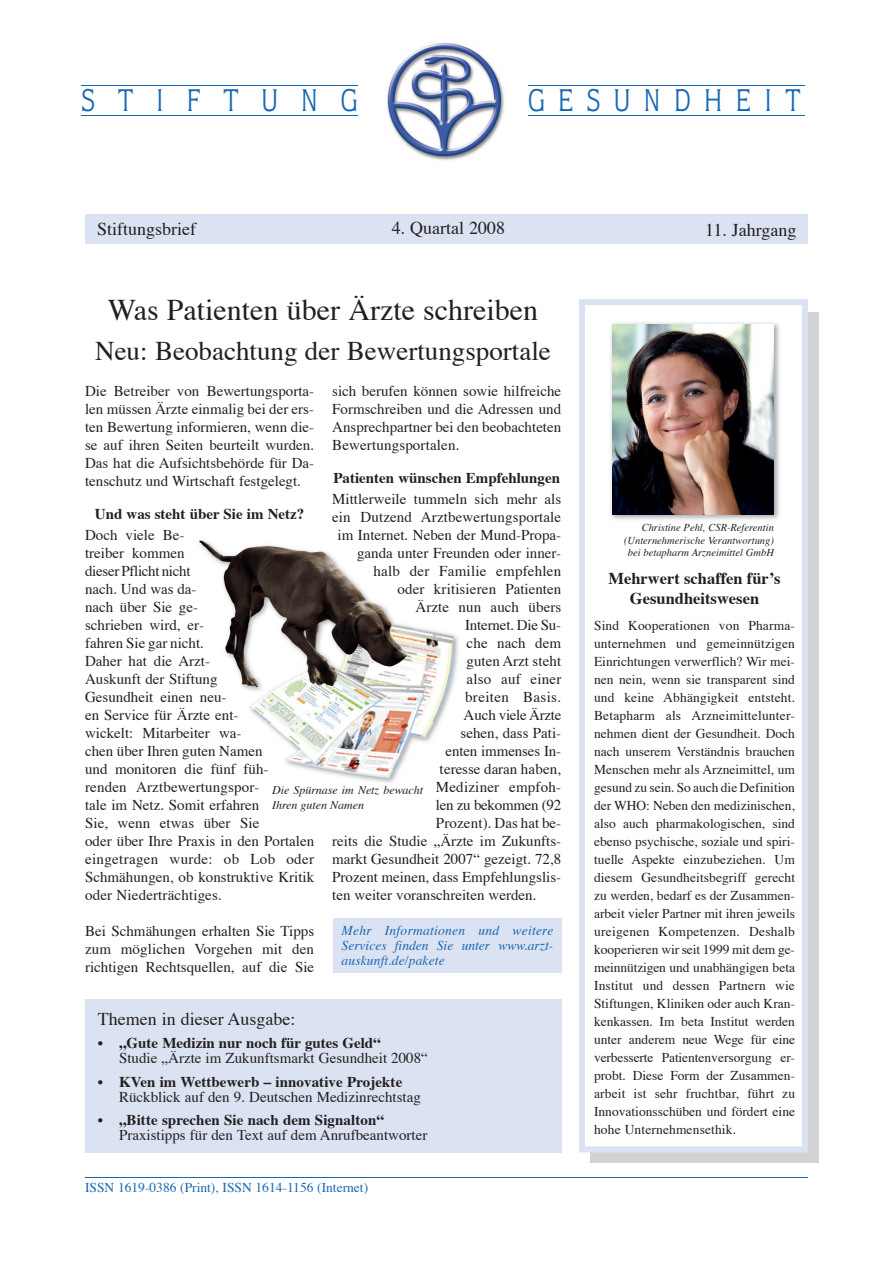
<style>
.page{position:relative;width:893px;height:1263px;background:#fff}
.page>*{position:absolute;margin:0;border:0;box-sizing:border-box;transform-origin:0 0}
.t1{font:31.35px "Quorum";letter-spacing:.495em;color:#1768b4;scale:.87 1}
.t2{font:31.35px "Quorum";letter-spacing:.845em;color:#1768b4;scale:.87 1}
.t3{font:30px "Times";color:#231f20}
.t4{font:27px "Times";color:#231f20}
.t5{font:18px "Times";color:#231f20}
.t6{font:700 16.5px/19.8px "Times";color:#231f20;text-align:center}
.t7{font:15px/18px "Times";color:#231f20;text-align:justify}
.t8{font:700 15px "Times";color:#231f20}
.t9{font:15px "Times";letter-spacing:-.02em;color:#231f20}
.t10{font:15px "Times";letter-spacing:.025em;color:#231f20}
.t11{font:13.5px/18px "Times";color:#231f20;text-align:justify}
.t12{font:italic 13.5px/15px "Times";color:#1768b4;text-align:justify}
.t13{font:13.5px "Times";color:#1768b4}
.t14{font:italic 11.7px/14.1px "Times";letter-spacing:-.005em;color:#231f20}
.t15{font:italic 10.5px/12.6px "Times";color:#231f20;text-align:right}
</style>
<div class="page">
<hr style="left:82px;top:85px;width:276px;height:1px;background:#1768b4">
<hr style="left:82px;top:115px;width:276px;height:1px;background:#1768b4">
<hr style="left:528px;top:85px;width:276px;height:1px;background:#1768b4">
<hr style="left:528px;top:116px;width:276px;height:1px;background:#1768b4">
<img style="left:387px;top:43px;width:117px;height:118px">
<hr style="left:85px;top:1177px;width:723px;height:1px;background:#1768b4">
<div style="left:590px;top:313px;width:229px;height:850px;background:#d1d2d4"></div>
<svg style="left:579px;top:299px;width:229px;height:853px;background:#f4f6fb"></svg>
<div style="left:85px;top:999px;width:476px;height:153px;background:#dbe2f2"></div>
<img style="left:609px;top:320px;width:172px;height:202px">
<img style="left:612px;top:324px;width:162px;height:190px">
<img style="left:199px;top:540px;width:260px;height:243px">
<div style="left:85px;top:214px;width:723px;height:29px;background:#dbe2f2"></div>
<div style="left:594px;top:571px;width:201px;height:570px;background:#fff"></div>
<div style="left:333px;top:918px;width:229px;height:54px;background:#dbe2f2"></div>
<h1 class="t2" style="left:82px;top:82px;width:319px">STIFTUNG</h1>
<h1 class="t1" style="left:528px;top:82px;width:315px">GESUNDHEIT</h1>
<p class="t5" style="left:97px;top:212px;width:100px">Stiftungsbrief</p>
<p class="t5" style="left:392px;top:211px;width:115px">4. Quartal 2008</p>
<p class="t5" style="left:705px;top:213px;width:93px">11. Jahrgang</p>
<h2 class="t3" style="left:108px;top:282px;width:432px">Was Patienten über Ärzte schreiben</h2>
<h3 class="t4" style="left:95px;top:326px;width:457px">Neu: Beobachtung der Bewertungsportale</h3>
<p class="t7" style="left:332px;top:381px;width:231px">sich berufen können sowie hilfreiche Formschreiben und die Adressen und Ansprechpartner bei den beobachteten Bewertungsportalen.</p>
<p class="t8" style="left:333px;top:464px;width:228px">Patienten wünschen Empfehlungen</p>
<p class="t7" style="left:332px;top:489px;width:231px">Mittlerweile tummeln sich mehr als</p>
<p class="t7" style="left:332px;top:507px;width:231px">ein Dutzend Arztbewertungsportale</p>
<p class="t7" style="left:338px;top:525px;width:225px">im Internet. Neben der Mund-Propa-</p>
<p class="t7" style="left:357px;top:543px;width:206px">ganda unter Freunden oder inner-</p>
<p class="t7" style="left:374px;top:561px;width:189px">halb der Familie empfehlen</p>
<p class="t7" style="left:398px;top:579px;width:165px">oder kritisieren Patienten</p>
<p class="t7" style="left:416px;top:597px;width:147px">Ärzte nun auch übers</p>
<p class="t7" style="left:465px;top:615px;width:98px">Internet. Die Su-</p>
<p class="t7" style="left:467px;top:633px;width:96px">che nach dem</p>
<p class="t7" style="left:467px;top:651px;width:96px">gu ten Arzt steht</p>
<p class="t7" style="left:467px;top:669px;width:96px">also auf einer</p>
<p class="t10" style="left:465px;top:683px;width:98px">breiten Basis.</p>
<p class="t9" style="left:464px;top:701px;width:99px">Auch viele Ärzte</p>
<p class="t7" style="left:461px;top:723px;width:102px">sehen, dass Pati-</p>
<p class="t7" style="left:446px;top:741px;width:117px">enten immenses In-</p>
<p class="t7" style="left:440px;top:759px;width:123px">teresse daran haben,</p>
<p class="t7" style="left:436px;top:777px;width:127px">Mediziner empfoh-</p>
<p class="t9" style="left:436px;top:791px;width:127px">len zu bekommen (92</p>
<p class="t7" style="left:436px;top:813px;width:127px">Prozent). Das hat be-</p>
<p class="t7" style="left:332px;top:831px;width:231px">reits die Studie „Ärzte im Zukunfts-</p>
<p class="t7" style="left:332px;top:849px;width:231px">markt Gesundheit 2007“ gezeigt. 72,8</p>
<p class="t7" style="left:332px;top:867px;width:231px">Prozent meinen, dass Empfehlungslis-</p>
<p class="t7" style="left:332px;top:885px;width:206px">ten weiter voranschreiten werden.</p>
<p class="t7" style="left:85px;top:381px;width:231px">Die Betreiber von Bewertungsporta&shy;len müssen Ärzte einmalig bei der ers&shy;ten Bewertung informieren, wenn die&shy;se auf ihren Seiten beurteilt wurden.<br>Das hat die Aufsichtsbehörde für Da&shy;tenschutz und Wirtschaft festgelegt.</p>
<p class="t8" style="left:95px;top:500px;width:211px">Und was steht über Sie im Netz?</p>
<p class="t7" style="left:85px;top:525px;width:231px;text-align:left">Doch viele Be-<br>treiber kommen<br>dieser Pflicht nicht<br>nach. Und was da-<br>nach über Sie ge-<br>schrieben wird, er-<br>fahren Sie gar nicht.<br>Daher hat die Arzt-<br>Auskunft der Stiftung<br>Gesundheit einen neu-<br>en Service für Ärzte ent-<br>wickelt: Mitarbeiter wa-<br>chen über Ihren guten Namen<br>und monitoren die fünf füh-<br>renden Arztbewertungspor-<br>tale im Netz. Somit erfahren<br>Sie, wenn etwas über Sie<br>oder über Ihre Praxis in den Portalen eingetragen wurde: ob Lob oder<br>Schmähungen, ob konstruktive Kritik oder Niederträchtiges.</p>
<p class="t7" style="left:85px;top:921px;width:231px">Bei Schmähungen erhalten Sie Tipps zum möglichen Vorgehen mit den richtigen Rechtsquellen, auf die Sie</p>
<p class="t14" style="left:272px;top:783px;width:152px">Die Spürnase im Netz bewacht<br>Ihren guten Namen</p>
<p class="t12" style="left:342px;top:922px;width:213px">Mehr Informationen und weitere Services finden Sie unter www.arzt&shy;auskunft.de/pakete</p>
<p class="t5" style="left:98px;top:1002px;width:199px">Themen in dieser Ausgabe:</p>
<p class="t8" style="left:98px;top:1029px;width:284px">• „Gute Medizin nur noch für gutes Geld“</p>
<p class="t7" style="left:119px;top:1048px;width:310px">Studie „Ärzte im Zukunftsmarkt Gesundheit 2008“</p>
<p class="t8" style="left:98px;top:1067px;width:306px">• KVen im Wettbewerb – innovative Projekte</p>
<p class="t7" style="left:119px;top:1086px;width:303px">Rückblick auf den 9. Deutschen Medizinrechtstag</p>
<p class="t8" style="left:98px;top:1106px;width:288px">• „Bitte sprechen Sie nach dem Signalton“</p>
<p class="t7" style="left:119px;top:1125px;width:310px">Praxistipps für den Text auf dem Anrufbeantworter</p>
<p class="t13" style="left:85px;top:1174px;width:285px">ISSN 1619-0386 (Print), ISSN 1614-1156 (Internet)</p>
<p class="t15" style="left:624px;top:520px;width:151px">Christine Pehl, CSR-Referentin (Unternehmerische Verantwortung) bei betapharm Arzneimittel GmbH</p>
<p class="t6" style="left:609px;top:567px;width:173px">Mehrwert schaffen für’s<br>Gesundheitswesen</p>
<p class="t11" style="left:594px;top:615px;width:203px">Sind Kooperationen von Pharma&shy;unternehmen und gemeinnützigen Einrichtungen verwerflich? Wir mei&shy;nen nein, wenn sie transparent sind und keine Abhängigkeit entsteht.<br>Betapharm als Arzneimittelunter&shy;nehmen dient der Gesundheit. Doch nach unserem Verständnis brauchen Menschen mehr als Arzneimittel, um gesund zu sein. So auch die Definition der WHO: Neben den medizinischen, also auch pharmakologischen, sind ebenso psychische, soziale und spiri&shy;tuelle Aspekte einzubeziehen. Um diesem Gesundheitsbegriff gerecht zu werden, bedarf es der Zusammen&shy;arbeit vieler Partner mit ihren jeweils ureigenen Kompetenzen. Deshalb kooperieren wir seit 1999 mit dem ge&shy;meinnützigen und unabhängigen beta Institut und dessen Partnern wie Stiftungen, Kliniken oder auch Kran&shy;kenkassen. Im beta Institut werden unter anderem neue Wege für eine verbesserte Patientenversorgung er&shy;probt. Diese Form der Zusammen&shy;arbeit ist sehr fruchtbar, führt zu Innovationsschüben und fördert eine hohe Unternehmensethik.</p>
</div>
